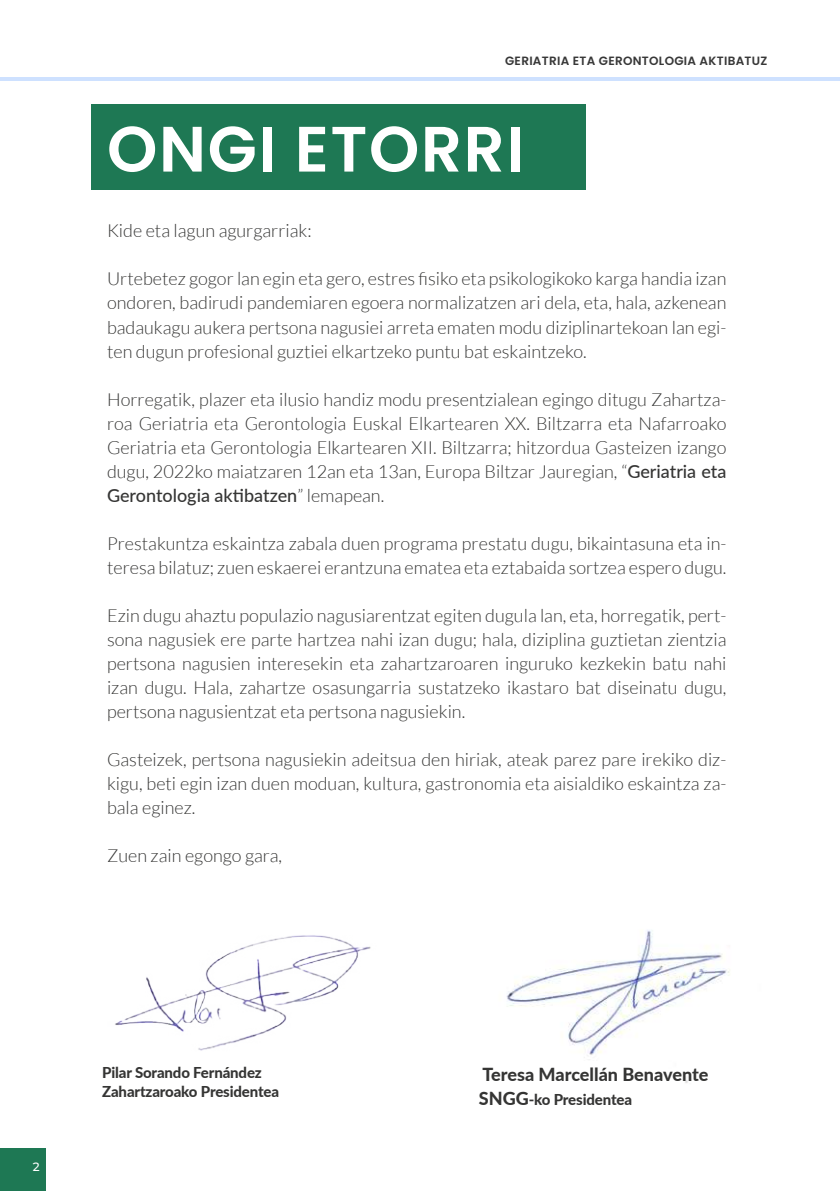
<style>
.page{position:relative;width:840px;height:1191px;background:#fff}
.page>*{position:absolute;margin:0;border:0;box-sizing:border-box;transform-origin:0 0}
.t1{font:600 64px "Poppins";letter-spacing:.025em;color:#fff}
.t2{font:300 18px/24px "Lato";color:#353534;text-align:justify}
.t3{font:800 18px "Lato";color:#353534}
.t4{font:800 15px/18.6px "Lato";letter-spacing:-.01em;color:#353534}
.t5{font:600 12px "Poppins";letter-spacing:.025em;color:#373737}
.t6{font:500 12px "Montserrat";color:#fff}
.s1{font-weight:500}
.s2{font-size:18px}
</style>
<div class="page">
<hr style="left:0;top:77px;width:839px;height:4px;background:#cee1ff">
<div style="left:0;top:1148px;width:45px;height:43px;background:#1e7854"></div>
<img style="left:115px;top:935px;width:256px;height:116px">
<div style="left:92px;top:104px;width:493px;height:85px;background:#1e7854"></div>
<img style="left:506px;top:930px;width:224px;height:153px">
<p class="t5" style="left:505px;top:54px;width:263px">GERIATRIA ETA GERONTOLOGIA AKTIBATUZ</p>
<h1 class="t1" style="left:107px;top:112px;width:418px">ONGI ETORRI</h1>
<p class="t2" style="left:107px;top:219px;width:206px">Kide eta lagun agurgarriak:</p>
<p class="t2" style="left:107px;top:267px;width:620px">Urtebetez gogor lan egin eta gero, estres fisiko eta psikologikoko karga handia izan ondoren, badirudi pandemiaren egoera normalizatzen ari dela, eta, hala, azkenean badaukagu aukera pertsona nagusiei arreta ematen modu diziplinartekoan lan egi&shy;ten dugun profesional guztiei elkartzeko puntu bat eskaintzeko.</p>
<p class="t2" style="left:107px;top:387px;width:620px">Horregatik, plazer eta ilusio handiz modu presentzialean egingo ditugu Zahartza&shy;roa Geriatria eta Gerontologia Euskal Elkartearen XX. Biltzarra eta Nafarroako Geriatria eta Gerontologia Elkartearen XII. Biltzarra; hitzordua Gasteizen izango dugu, 2022ko maiatzaren 12an eta 13an, Europa Biltzar Jauregian, “<span class="s1">Geriatria eta Gerontologia aktibatzen</span>” lemapean.</p>
<p class="t2" style="left:107px;top:531px;width:620px">Prestakuntza eskaintza zabala duen programa prestatu dugu, bikaintasuna eta in&shy;teresa bilatuz; zuen eskaerei erantzuna ematea eta eztabaida sortzea espero dugu.</p>
<p class="t2" style="left:107px;top:603px;width:620px">Ezin dugu ahaztu populazio nagusiarentzat egiten dugula lan, eta, horregatik, pert&shy;sona nagusiek ere parte hartzea nahi izan dugu; hala, diziplina guztietan zientzia pertsona nagusien interesekin eta zahartzaroaren inguruko kezkekin batu nahi izan dugu. Hala, zahartze osasungarria sustatzeko ikastaro bat diseinatu dugu, pertsona nagusientzat eta pertsona nagusiekin.</p>
<p class="t2" style="left:107px;top:747px;width:620px">Gasteizek, pertsona nagusiekin adeitsua den hiriak, ateak parez pare irekiko diz&shy;kigu, beti egin izan duen moduan, kultura, gastronomia eta aisialdiko eskaintza za&shy;bala eginez.</p>
<p class="t2" style="left:107px;top:843px;width:176px">Zuen zain egongo gara,</p>
<p class="t6" style="left:33px;top:1158px;width:8px">2</p>
<p class="t4" style="left:102px;top:1062px;width:178px">Pilar Sorando Fernández<br>Zahartzaroako Presidentea</p>
<p class="t3" style="left:482px;top:1060px;width:227px">Teresa Marcellán Benavente</p>
<p class="t4" style="left:478px;top:1089px;width:155px"><span class="s2">SNGG</span>-ko Presidentea</p>
</div>
